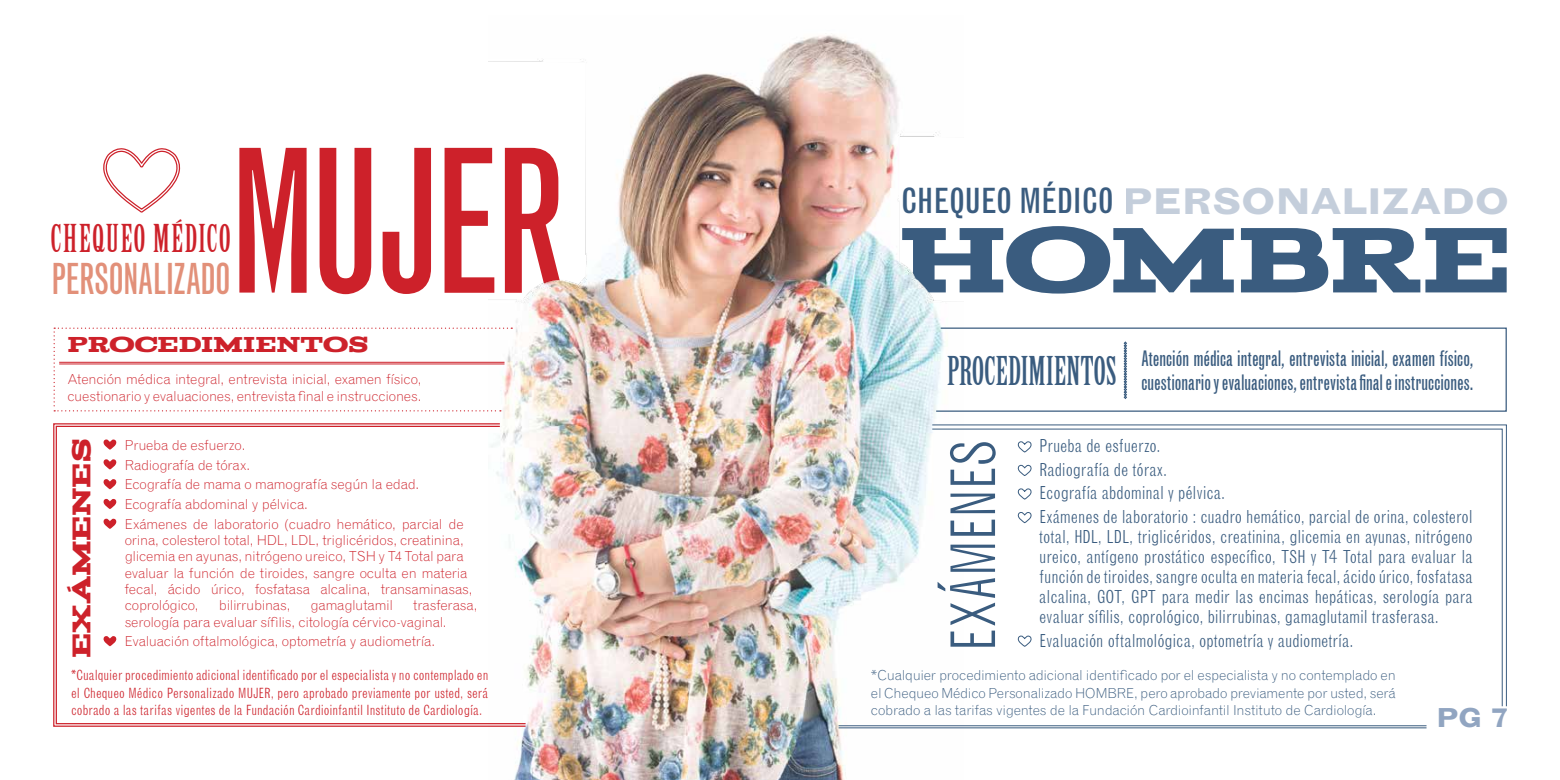
<style>
.page{position:relative;width:1560px;height:780px;background:#fff}
.page>*{position:absolute;margin:0;border:0;box-sizing:border-box;transform-origin:0 0}
.t1{font:extra-condensed 197.88px "Grotesque";letter-spacing:-.02em;color:#cd212a}
.t2{font:104px "Acknowledgement";letter-spacing:-.03em;color:#3a5c7f}
.t3{font:300 condensed 60px "Grotesque";letter-spacing:-.015em;color:#3a5c7f}
.t4{font:extra-condensed 42.5px "Grotesque";letter-spacing:-.005em;color:#e29079}
.t5{font:37.5px "Birch Std";letter-spacing:.04em;color:#cd212a}
.t6{font:condensed 34.25px "Grotesque";letter-spacing:-.01em;color:#3a5c7f}
.t7{font:28.75px "Acknowledgement";color:#cd212a}
.t8{font:700 expanded 27.5px "Grotesque";color:#91a5c1}
.t9{font:24.25px "Acknowledgement";letter-spacing:-.005em;color:#cd212a}
.t10{font:extra-condensed 21.25px/23.8px "Grotesque";color:#3a5c7f;text-align:right}
.t11{font:300 condensed 17.5px/20px "Grotesque";letter-spacing:-.005em;color:#3a5c7f}
.t12{font:300 13.75px/16.2px "Grotesque";letter-spacing:-.02em;color:#cd212a}
.t13{font:300 13.75px/17.5px "Grotesque";letter-spacing:-.02em;color:#3a5c7f;text-align:justify}
.t14{font:300 condensed 13.75px/17.5px "Grotesque";color:#cd212a;text-align:justify}
.s1{font-weight:700;font-stretch:expanded;font-size:37.25px;color:#8a9db8}
</style>
<div class="page">
<img style="left:488px;top:35px;width:475px;height:745px">
<svg style="left:103px;top:148px;width:78px;height:65px"></svg>
<svg style="left:54px;top:327px;width:458px;height:84px"></svg>
<svg style="left:53px;top:422px;width:474px;height:305px"></svg>
<hr style="left:59px;top:362px;width:445px;height:1px;background:#cd212a">
<hr style="left:59px;top:363px;width:445px;height:1px;background:#cd212a">
<svg style="left:101px;top:437px;width:18px;height:12px"></svg>
<svg style="left:101px;top:457px;width:18px;height:12px"></svg>
<svg style="left:101px;top:477px;width:18px;height:12px"></svg>
<svg style="left:101px;top:497px;width:18px;height:12px"></svg>
<svg style="left:101px;top:516px;width:18px;height:13px"></svg>
<svg style="left:101px;top:634px;width:18px;height:12px"></svg>
<hr style="left:838px;top:725px;width:588px;height:1px;background:#3a5c7f">
<hr style="left:838px;top:727px;width:588px;height:1px;background:#3a5c7f">
<svg style="left:934px;top:327px;width:573px;height:85px"></svg>
<svg style="left:1123px;top:342px;width:3px;height:57px"></svg>
<svg style="left:931px;top:424px;width:575px;height:283px"></svg>
<svg style="left:1015px;top:440px;width:18px;height:13px"></svg>
<svg style="left:1015px;top:463px;width:18px;height:13px"></svg>
<svg style="left:1015px;top:487px;width:18px;height:13px"></svg>
<svg style="left:1015px;top:510px;width:18px;height:13px"></svg>
<svg style="left:1015px;top:634px;width:18px;height:13px"></svg>
<h3 class="t5" style="left:51px;top:218px;width:182px">CHEQUEO MÉDICO</h3>
<h3 class="t4" style="left:51px;top:253px;width:181px">PERSONALIZADO</h3>
<h1 class="t1" style="left:231px;top:104px;width:336px">MUJER</h1>
<h3 class="t9" style="left:67px;top:332px;width:302px">PROCEDIMIENTOS</h3>
<p class="t12" style="left:67px;top:370px;width:355px;line-height:17.5px">Atención médica integral, entrevista inicial, examen físico, cuestionario y evaluaciones, entrevista final e instrucciones.</p>
<p class="t12" style="left:125px;top:435px;width:340px;line-height:19.8px">Prueba de esfuerzo.<br>Radiografía de tórax.<br>Ecografía de mama o mamografía según la edad.<br>Ecografía abdominal y pélvica.<br>Exámenes de laboratorio (cuadro hemático, parcial de</p>
<p class="t12" style="left:125px;top:532px;width:349px">orina, colesterol total, HDL, LDL, triglicéridos, creatinina, glicemia en ayunas, nitrógeno ureico, TSH y T4 Total para evaluar la función de tiroides, sangre oculta en materia fecal, ácido úrico, fosfatasa alcalina, transaminasas, coprológico,</p>
<h3 class="t7" style="left:67px;top:657px;width:220px;rotate:-90deg">EXÁMENES</h3>
<p class="t12" style="left:125px;top:597px;width:354px;text-indent:288px">trasferasa, serología para evaluar sífilis, citología cérvico-vaginal.</p>
<p class="t12" style="left:219px;top:597px;width:73px">bilirrubinas,</p>
<p class="t12" style="left:310px;top:597px;width:84px">gamaglutamil</p>
<p class="t12" style="left:125px;top:633px;width:312px">Evaluación oftalmológica, optometría y audiometría.</p>
<p class="t14" style="left:71px;top:666px;width:419px">*Cualquier procedimiento adicional identificado por el especialista y no contemplado en el Chequeo Médico Personalizado MUJER, pero aprobado previamente por usted, será cobrado a las tarifas vigentes de la Fundación Cardioinfantil Instituto de Cardiología.</p>
<h3 class="t6" style="left:900px;top:181px;width:610px">CHEQUEO MÉDICO <span class="s1">PERSONALIZADO</span></h3>
<h2 class="t2" style="left:898px;top:207px;width:614px">HOMBRE</h2>
<h3 class="t10" style="left:947px;top:347px;width:527px">Atención médica integral, entrevista inicial, examen físico,<br><sup>PROCEDIMIENTOS</sup> cuestionario y evaluaciones, entrevista final e instrucciones.</h3>
<h3 class="t3" style="left:936px;top:652px;width:215px;rotate:-90deg">EXÁMENES</h3>
<p class="t11" style="left:1039px;top:434px;width:435px;line-height:23.5px">Prueba de esfuerzo.<br>Radiografía de tórax.<br>Ecografía abdominal y pélvica.<br>Exámenes de laboratorio : cuadro hemático, parcial de orina, colesterol</p>
<p class="t11" style="left:1039px;top:526px;width:435px;text-align:justify">total, HDL, LDL, triglicéridos, creatinina, glicemia en ayunas, nitrógeno ureico, antígeno prostático específico, TSH y T4 Total para evaluar la función de tiroides, sangre oculta en materia fecal, ácido úrico, fosfatasa alcalina, GOT, GPT para medir las encimas hepáticas, serología para evaluar sífilis, coprológico, bilirrubinas, gamaglutamil trasferasa.</p>
<p class="t11" style="left:1039px;top:630px;width:316px">Evaluación oftalmológica, optometría y audiometría.</p>
<p class="t13" style="left:870px;top:666px;width:526px">*Cualquier procedimiento adicional identificado por el especialista y no contemplado en el Chequeo Médico Personalizado HOMBRE, pero aprobado previamente por usted, será cobrado a las tarifas vigentes de la Fundación Cardioinfantil Instituto de Cardiología.</p>
<h3 class="t8" style="left:1436px;top:700px;width:75px">PG 7</h3>
</div>
